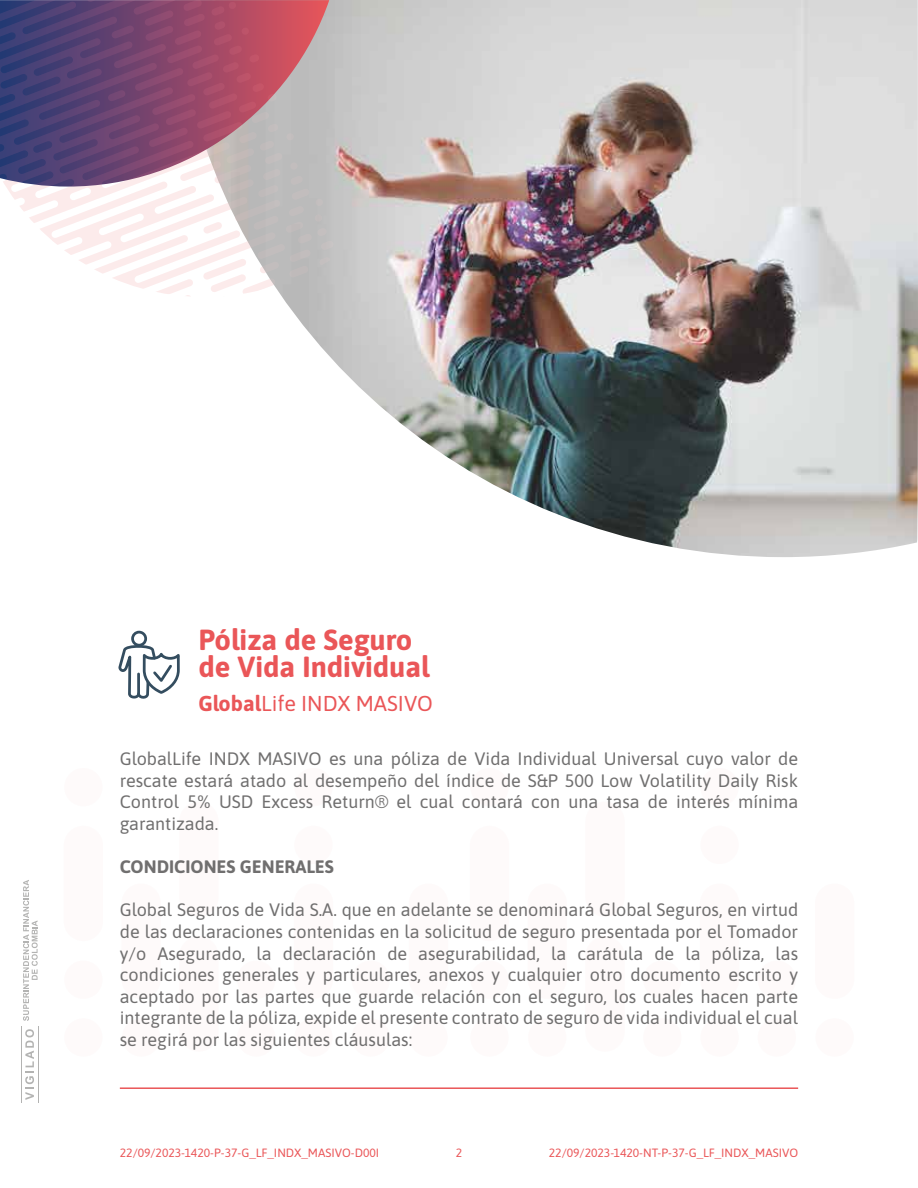
<style>
.page{position:relative;width:918px;height:1188px;background:#fff}
.page>*{position:absolute;margin:0;border:0;box-sizing:border-box;transform-origin:0 0}
.t1{font:700 29.1px/26.5px "Asap";color:#ea5658}
.t2{font:21.6px "Asap";color:#ea5658}
.t3{font:18px/21.6px "Asap";color:#706f6f;text-align:justify}
.t4{font:700 18px "Asap";color:#706f6f}
.t5{font:12px "Asap";color:#ea5658}
.s1{font-weight:700}
</style>
<div class="page">
<hr style="left:120px;top:1087px;width:678px;height:2px;background:#ea5658">
<div style="left:237px;top:1018px;width:38px;height:39px;background:#fefafa;border-radius:50%"></div>
<div style="left:237px;top:960px;width:38px;height:39px;background:#fefafa;border-radius:50%"></div>
<div style="left:64px;top:1018px;width:39px;height:39px;background:#fefafa;border-radius:50%"></div>
<div style="left:64px;top:960px;width:39px;height:39px;background:#fefafa;border-radius:50%"></div>
<div style="left:64px;top:768px;width:39px;height:38px;background:#fefafa;border-radius:50%"></div>
<div style="left:64px;top:826px;width:39px;height:115px;background:#fefafa;border-radius:20px"></div>
<div style="left:122px;top:1018px;width:38px;height:39px;background:#fefafa;border-radius:50%"></div>
<div style="left:121px;top:883px;width:40px;height:116px;background:#fefafa;border-radius:20px"></div>
<div style="left:179px;top:936px;width:40px;height:116px;background:#fefafa;border-radius:20px"></div>
<div style="left:179px;top:801px;width:40px;height:116px;background:#fefafa;border-radius:20px"></div>
<div style="left:409px;top:1018px;width:39px;height:39px;background:#fefafa;border-radius:50%"></div>
<div style="left:409px;top:883px;width:39px;height:116px;background:#fefafa;border-radius:20px"></div>
<div style="left:351px;top:1018px;width:39px;height:39px;background:#fefafa;border-radius:50%"></div>
<div style="left:351px;top:960px;width:39px;height:39px;background:#fefafa;border-radius:50%"></div>
<div style="left:294px;top:826px;width:39px;height:38px;background:#fefafa;border-radius:50%"></div>
<div style="left:294px;top:768px;width:39px;height:38px;background:#fefafa;border-radius:50%"></div>
<div style="left:294px;top:883px;width:39px;height:116px;background:#fefafa;border-radius:20px"></div>
<div style="left:294px;top:1018px;width:39px;height:39px;background:#fefafa;border-radius:50%"></div>
<div style="left:643px;top:1018px;width:39px;height:39px;background:#fefafa;border-radius:50%"></div>
<div style="left:643px;top:960px;width:39px;height:39px;background:#fefafa;border-radius:50%"></div>
<div style="left:470px;top:1018px;width:39px;height:39px;background:#fefafa;border-radius:50%"></div>
<div style="left:470px;top:960px;width:39px;height:39px;background:#fefafa;border-radius:50%"></div>
<div style="left:470px;top:768px;width:39px;height:38px;background:#fefafa;border-radius:50%"></div>
<div style="left:470px;top:826px;width:39px;height:115px;background:#fefafa;border-radius:20px"></div>
<div style="left:528px;top:1018px;width:39px;height:39px;background:#fefafa;border-radius:50%"></div>
<div style="left:528px;top:883px;width:39px;height:116px;background:#fefafa;border-radius:20px"></div>
<div style="left:585px;top:936px;width:40px;height:116px;background:#fefafa;border-radius:20px"></div>
<div style="left:585px;top:801px;width:40px;height:116px;background:#fefafa;border-radius:20px"></div>
<div style="left:815px;top:1018px;width:39px;height:39px;background:#fefafa;border-radius:50%"></div>
<div style="left:815px;top:883px;width:39px;height:116px;background:#fefafa;border-radius:20px"></div>
<div style="left:758px;top:1018px;width:38px;height:39px;background:#fefafa;border-radius:50%"></div>
<div style="left:758px;top:960px;width:38px;height:39px;background:#fefafa;border-radius:50%"></div>
<div style="left:700px;top:826px;width:39px;height:38px;background:#fefafa;border-radius:50%"></div>
<div style="left:700px;top:768px;width:39px;height:38px;background:#fefafa;border-radius:50%"></div>
<div style="left:700px;top:883px;width:39px;height:116px;background:#fefafa;border-radius:20px"></div>
<div style="left:700px;top:1018px;width:39px;height:39px;background:#fefafa;border-radius:50%"></div>
<hr style="left:21px;top:1026px;width:1px;height:76px;background:#b3b3b2">
<hr style="left:39px;top:1026px;width:1px;height:76px;background:#b3b3b2">
<svg style="left:23px;top:880px;width:15px;height:141px"></svg>
<svg style="left:25px;top:1029px;width:9px;height:71px"></svg>
<img style="left:282px;top:0;width:636px;height:557px">
<svg style="left:276px;top:0;width:58px;height:297px"></svg>
<svg style="left:0;top:0;width:276px;height:296px"></svg>
<svg style="left:119px;top:630px;width:61px;height:69px"></svg>
<h1 class="t1" style="left:198px;top:625px;width:233px">Póliza de Seguro de Vida Individual</h1>
<p class="t2" style="left:198px;top:688px;width:236px"><span class="s1">Global</span>Life INDX MASIVO</p>
<p class="t3" style="left:120px;top:747px;width:680px">GlobalLife INDX MASIVO es una póliza de Vida Individual Universal cuyo valor de rescate estará atado al desempeño del índice de S&amp;P 500 Low Volatility Daily Risk Control 5% USD Excess Return® el cual contará con una tasa de interés mínima garantizada.</p>
<p class="t4" style="left:120px;top:854px;width:215px">CONDICIONES GENERALES</p>
<p class="t3" style="left:120px;top:898px;width:680px">Global Seguros de Vida S.A. que en adelante se denominará Global Seguros, en virtud de las declaraciones contenidas en la solicitud de seguro presentada por el Tomador y/o Asegurado, la declaración de asegurabilidad, la carátula de la póliza, las condiciones generales y particulares, anexos y cualquier otro documento escrito y aceptado por las partes que guarde relación con el seguro, los cuales hacen parte integrante de la póliza, expide el presente contrato de seguro de vida individual el cual se regirá por las siguientes cláusulas:</p>
<p class="t5" style="left:120px;top:1144px;width:261px">22/09/2023-1420-P-37-G_LF_INDX_MASIVO-D00I</p>
<p class="t5" style="left:549px;top:1144px;width:251px">22/09/2023-1420-NT-P-37-G_LF_INDX_MASIVO</p>
<p class="t5" style="left:456px;top:1144px;width:8px">2</p>
</div>
